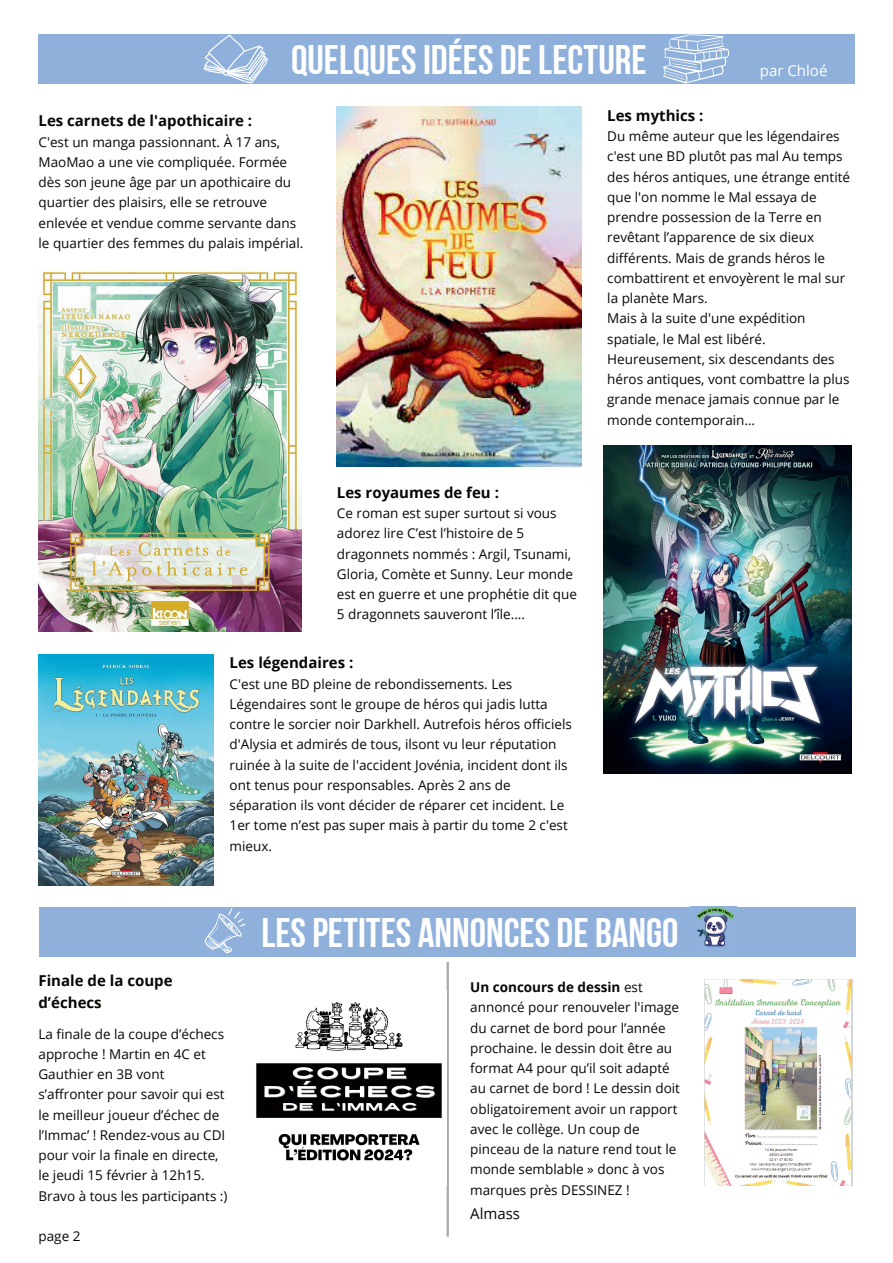
<style>
.page{position:relative;width:893px;height:1263px;background:#fff}
.page>*{position:absolute;margin:0;border:0;box-sizing:border-box;transform-origin:0 0}
.t1{font:41.25px "Bebas Neue Cyrillic";color:#fff}
.t2{font:700 15px/21.9px "Open Sans";color:#080704}
.t3{font:15px "Open Sans";color:#fff}
.t4{font:15px "Open Sans";color:#080704}
.t5{font:13.5px/20.2px "Open Sans";color:#080704}
.s1{font-weight:700}
</style>
<div class="page">
<div style="left:39px;top:34px;width:815px;height:50px;background:#8eb0db"></div>
<svg style="left:203px;top:34px;width:65px;height:49px"></svg>
<svg style="left:663px;top:34px;width:66px;height:49px"></svg>
<div style="left:40px;top:907px;width:815px;height:50px;background:#8eb0db"></div>
<svg style="left:204px;top:907px;width:41px;height:46px"></svg>
<img style="left:696px;top:907px;width:39px;height:40px">
<img style="left:39px;top:272px;width:262px;height:359px">
<img style="left:39px;top:654px;width:174px;height:231px">
<img style="left:337px;top:107px;width:244px;height:359px">
<img style="left:603px;top:446px;width:248px;height:327px">
<hr style="left:446px;top:962px;width:3px;height:274px;background:#a6a9ab">
<img style="left:256px;top:1002px;width:186px;height:159px">
<img style="left:704px;top:979px;width:148px;height:206px">
<h1 class="t1" style="left:291px;top:37px;width:357px">QUELQUES IDÉES DE LECTURE</h1>
<p class="t3" style="left:760px;top:60px;width:69px">par Chloé</p>
<p class="t2" style="left:39px;top:110px;width:215px">Les carnets de l'apothicaire :</p>
<p class="t5" style="left:39px;top:131px;width:266px">C'est un manga passionnant. À 17 ans, MaoMao a une vie compliquée. Formée dès son jeune âge par un apothicaire du quartier des plaisirs, elle se retrouve enlevée et vendue comme servante dans le quartier des femmes du palais impérial.</p>
<p class="t2" style="left:337px;top:481px;width:164px">Les royaumes de feu :</p>
<p class="t5" style="left:337px;top:503px;width:241px">Ce roman est super surtout si vous adorez lire C’est l’histoire de 5 dragonnets nommés : Argil, Tsunami, Gloria, Comète et Sunny. Leur monde est en guerre et une prophétie dit que 5 dragonnets sauveront l’île....</p>
<p class="t2" style="left:230px;top:652px;width:125px">Les légendaires :</p>
<p class="t5" style="left:230px;top:673px;width:344px">C'est une BD pleine de rebondissements. Les Légendaires sont le groupe de héros qui jadis lutta contre le sorcier noir Darkhell. Autrefois héros officiels d'Alysia et admirés de tous, ilsont vu leur réputation ruinée à la suite de l'accident Jovénia, incident dont ils ont tenus pour responsables. Après 2 ans de séparation ils vont décider de réparer cet incident. Le 1er tome n’est pas super mais à partir du tome 2 c'est mieux.</p>
<p class="t2" style="left:607px;top:104px;width:98px">Les mythics :</p>
<p class="t5" style="left:607px;top:126px;width:244px">Du même auteur que les légendaires c'est une BD plutôt pas mal Au temps des héros antiques, une étrange entité que l'on nomme le Mal essaya de prendre possession de la Terre en revêtant l’apparence de six dieux différents. Mais de grands héros le combattirent et envoyèrent le mal sur la planète Mars.<br>Mais à la suite d'une expédition spatiale, le Mal est libéré.<br>Heureusement, six descendants des héros antiques, vont combattre la plus grande menace jamais connue par le monde contemporain…</p>
<p class="t2" style="left:38px;top:969px;width:136px">Finale de la coupe d’échecs</p>
<p class="t5" style="left:38px;top:1023px;width:190px">La finale de la coupe d’échecs approche ! Martin en 4C et<br>Gauthier en 3B vont s’affronter pour savoir qui est le meilleur joueur d’échec de l’Immac’ ! Rendez-vous au CDI pour voir la finale en directe, le jeudi 15 février à 12h15.<br>Bravo à tous les participants :)</p>
<p class="t5" style="left:38px;top:1226px;width:43px">page 2</p>
<h1 class="t1" style="left:261px;top:910px;width:419px">LES PETITES ANNONCES DE BANGO</h1>
<p class="t5" style="left:470px;top:977px;width:211px"><span class="s1">Un concours de dessin</span> est annoncé pour renouveler l'image du carnet de bord pour l’année prochaine. le dessin doit être au format A4 pour qu’il soit adapté au carnet de bord ! Le dessin doit obligatoirement avoir un rapport avec le collège. Un coup de pinceau de la nature rend tout le monde semblable » donc à vos marques près DESSINEZ !</p>
<p class="t4" style="left:470px;top:1203px;width:51px">Almass</p>
</div>
